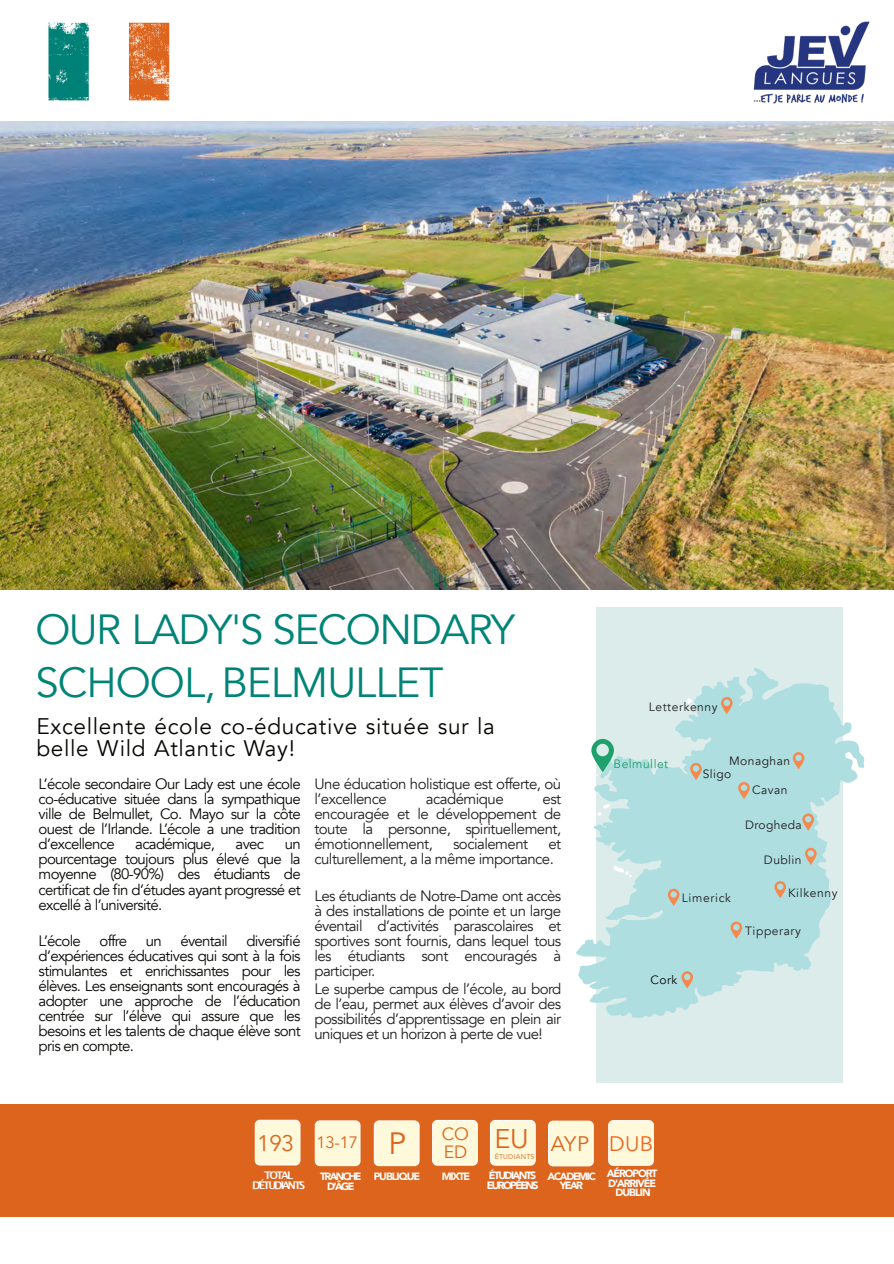
<style>
.page{position:relative;width:894px;height:1264px;background:#fff}
.page>*{position:absolute;margin:0;border:0;box-sizing:border-box;transform-origin:0 0}
.t1{font:42px/52.8px "Avenir";letter-spacing:-.03em;color:#008477}
.t2{font:22.5px/22.5px "Avenir";letter-spacing:.03em;color:#080704}
.t3{font:22.5px "Avenir";color:#dc641c}
.t4{font:21px "Avenir";color:#dc641c}
.t5{font:21px "Avenir";color:#f36421}
.t6{font:17.7px "Avenir";color:#dc641c}
.t7{font:16.5px "Avenir";color:#dc641c}
.t8{font:15px/15px "Avenir";letter-spacing:-.045em;color:#080704;text-align:justify}
.t9{font:15px/15px "Avenir";letter-spacing:-.035em;color:#231f20;text-align:justify}
.t10{font:12px "Avenir";letter-spacing:.045em;color:#231f20}
.t11{font:12px "Avenir";letter-spacing:.04em;color:#1ea16c}
.t12{font:12px "Avenir";color:#080704}
.t13{font:900 10.5px/9px "Avenir";letter-spacing:-.125em;color:#fff;text-align:center}
.t14{font:900 10.5px/10.5px "Avenir";letter-spacing:-.15em;color:#fff}
.t15{font:900 10.5px/10.5px "Avenir";letter-spacing:-.1em;color:#fff}
.t16{font:700 10.5px/10.5px "Lucida Grande";letter-spacing:-.19em;color:#fff;text-align:center}
.t17{font:900 10.5px/10.5px "Avenir";letter-spacing:-.155em;color:#fff;text-align:center}
.t18{font:900 10.5px "Avenir";letter-spacing:-.095em;color:#fff}
.t19{font:6.9px "Avenir";letter-spacing:.035em;color:#dc641c}
.s1{font-size:27px}
.s2{font-size:30.75px}
</style>
<div class="page">
<div style="left:595px;top:607px;width:247px;height:475px;background:#dceceb"></div>
<div style="left:0;top:1104px;width:893px;height:112px;background:#dc641c"></div>
<div style="left:314px;top:1120px;width:46px;height:46px;background:#fef9db;border:1px solid #fff;border-radius:5px"></div>
<div style="left:373px;top:1120px;width:46px;height:46px;background:#fef9db;border:1px solid #fff;border-radius:5px"></div>
<div style="left:490px;top:1119px;width:45px;height:46px;background:#fef9db;border:1px solid #fff;border-radius:5px"></div>
<div style="left:548px;top:1120px;width:45px;height:46px;background:#fef9db;border:1px solid #fff;border-radius:5px"></div>
<div style="left:432px;top:1119px;width:46px;height:46px;background:#fef9db;border:1px solid #fff;border-radius:5px"></div>
<svg style="left:129px;top:23px;width:40px;height:78px;background:#e07a3d"></svg>
<svg style="left:48px;top:23px;width:41px;height:78px;background:#1c8e86"></svg>
<svg style="left:576px;top:667px;width:288px;height:350px;fill:#aedee0"></svg>
<svg style="left:589px;top:803px;width:21px;height:20px"></svg>
<svg style="left:686px;top:698px;width:6px;height:6px"></svg>
<svg style="left:667px;top:888px;width:12px;height:17px"></svg>
<svg style="left:804px;top:847px;width:12px;height:17px"></svg>
<svg style="left:730px;top:921px;width:12px;height:17px"></svg>
<svg style="left:774px;top:881px;width:11px;height:17px"></svg>
<svg style="left:738px;top:782px;width:11px;height:17px"></svg>
<svg style="left:792px;top:752px;width:12px;height:17px"></svg>
<svg style="left:690px;top:762px;width:11px;height:18px"></svg>
<svg style="left:681px;top:971px;width:12px;height:17px"></svg>
<svg style="left:591px;top:739px;width:22px;height:38px"></svg>
<svg style="left:802px;top:813px;width:11px;height:17px"></svg>
<img style="left:753px;top:21px;width:117px;height:83px">
<div style="left:255px;top:1119px;width:45px;height:46px;background:#fef9db;border:1px solid #fff;border-radius:5px"></div>
<svg style="left:720px;top:697px;width:12px;height:17px"></svg>
<img style="left:0;top:122px;width:893px;height:467px">
<div style="left:608px;top:1120px;width:45px;height:45px;background:#fef9db;border:1px solid #fff;border-radius:5px"></div>
<h1 class="t1" style="left:35px;top:603px;width:481px">OUR LADY'S SECONDARY<br>SCHOOL,BELMULLET</h1>
<h2 class="t2" style="left:36px;top:715px;width:460px">Excellente école co-éducative située sur la belle Wild Atlantic Way!</h2>
<p class="t8" style="left:39px;top:776px;width:263px">L’école secondaire Our Lady est une école co-éducative située dans la sympathique ville de Belmullet, Co. Mayo sur la côte ouest de l’Irlande. L’école a une tradition d’excellence</p>
<p class="t8" style="left:135px;top:836px;width:81px">académique,</p>
<p class="t8" style="left:235px;top:836px;width:30px">avec</p>
<p class="t8" style="left:39px;top:836px;width:263px;text-indent:246px">un pourcentage toujours plus élevé que la moyenne (80-90%) des étudiants de certificat de fin d’études ayant progressé et excellé à l’université.</p>
<p class="t8" style="left:39px;top:932px;width:263px">L’école offre un éventail diversifié d’expériences éducatives qui sont à la fois stimulantes et enrichissantes pour les élèves. Les enseignants sont encouragés à adopter une approche de l’éducation centrée sur l’élève qui assure que les besoins et les talents de chaque élève sont pris en compte.</p>
<p class="t9" style="left:314px;top:777px;width:248px">Une éducation holistique est offerte, où l’excellence</p>
<p class="t9" style="left:425px;top:792px;width:79px">académique</p>
<p class="t9" style="left:314px;top:792px;width:248px;text-indent:228px">est encouragée et le développement de toute la personne, spirituellement, émotionnellement,</p>
<p class="t9" style="left:453px;top:837px;width:77px">socialement</p>
<p class="t9" style="left:314px;top:837px;width:248px;text-indent:234px">et culturellement, a la même importance.</p>
<p class="t9" style="left:314px;top:888px;width:248px">Les étudiants de Notre-Dame ont accès à des installations de pointe et un large éventail d’activités parascolaires et sportives sont fournis, dans lequel tous les étudiants sont encouragés à participer.</p>
<p class="t9" style="left:314px;top:981px;width:248px">Le superbe campus de l’école, au bord de l’eau, permet aux élèves d’avoir des possibilités d’apprentissage en plein air uniques et un horizon à perte de vue!</p>
<p class="t10" style="left:648px;top:699px;width:70px">Letterkenny</p>
<p class="t11" style="left:613px;top:756px;width:56px">Belmullet</p>
<p class="t10" style="left:728px;top:752px;width:62px">Monaghan</p>
<p class="t10" style="left:702px;top:766px;width:30px">Sligo</p>
<p class="t10" style="left:751px;top:782px;width:37px">Cavan</p>
<p class="t10" style="left:745px;top:817px;width:58px">Drogheda</p>
<p class="t10" style="left:681px;top:890px;width:51px">Limerick</p>
<p class="t10" style="left:763px;top:852px;width:39px">Dublin</p>
<p class="t10" style="left:787px;top:884px;width:51px">Kilkenny</p>
<p class="t10" style="left:745px;top:922px;width:57px">Tipperary</p>
<p class="t12" style="left:650px;top:971px;width:28px">Cork</p>
<h2 class="t3" style="left:257px;top:1128px;width:38px">193</h2>
<p class="t6" style="left:442px;top:1122px;width:88px">CO <span class="s1">EU</span></p>
<p class="t16" style="left:252px;top:1170px;width:55px">TOTAL<br>D'ÉTUDIANTS</p>
<p class="t7" style="left:316px;top:1131px;width:91px">13-17 <span class="s2">P</span></p>
<h3 class="t4" style="left:550px;top:1130px;width:40px">AYP</h3>
<p class="t6" style="left:443px;top:1139px;width:25px">ED</p>
<p class="t19" style="left:494px;top:1152px;width:41px">ÉTUDIANTS</p>
<p class="t17" style="left:320px;top:1170px;width:43px">TRANCHE<br>D'ÂGE</p>
<p class="t18" style="left:373px;top:1168px;width:48px">PUBLIQUE</p>
<p class="t14" style="left:486px;top:1170px;width:53px">ÉTUDIANTS<br>EUROPÉENS</p>
<p class="t13" style="left:547px;top:1171px;width:50px">ACADEMIC<br>YEAR</p>
<p class="t13" style="left:442px;top:1171px;width:30px">MIXTE</p>
<h3 class="t5" style="left:609px;top:1130px;width:45px">DUB</h3>
<p class="t13" style="left:615px;top:1187px;width:37px">DUBLIN</p>
<p class="t15" style="left:606px;top:1168px;width:52px">AÉROPORT<br>D'ARRIVÉE</p>
</div>
